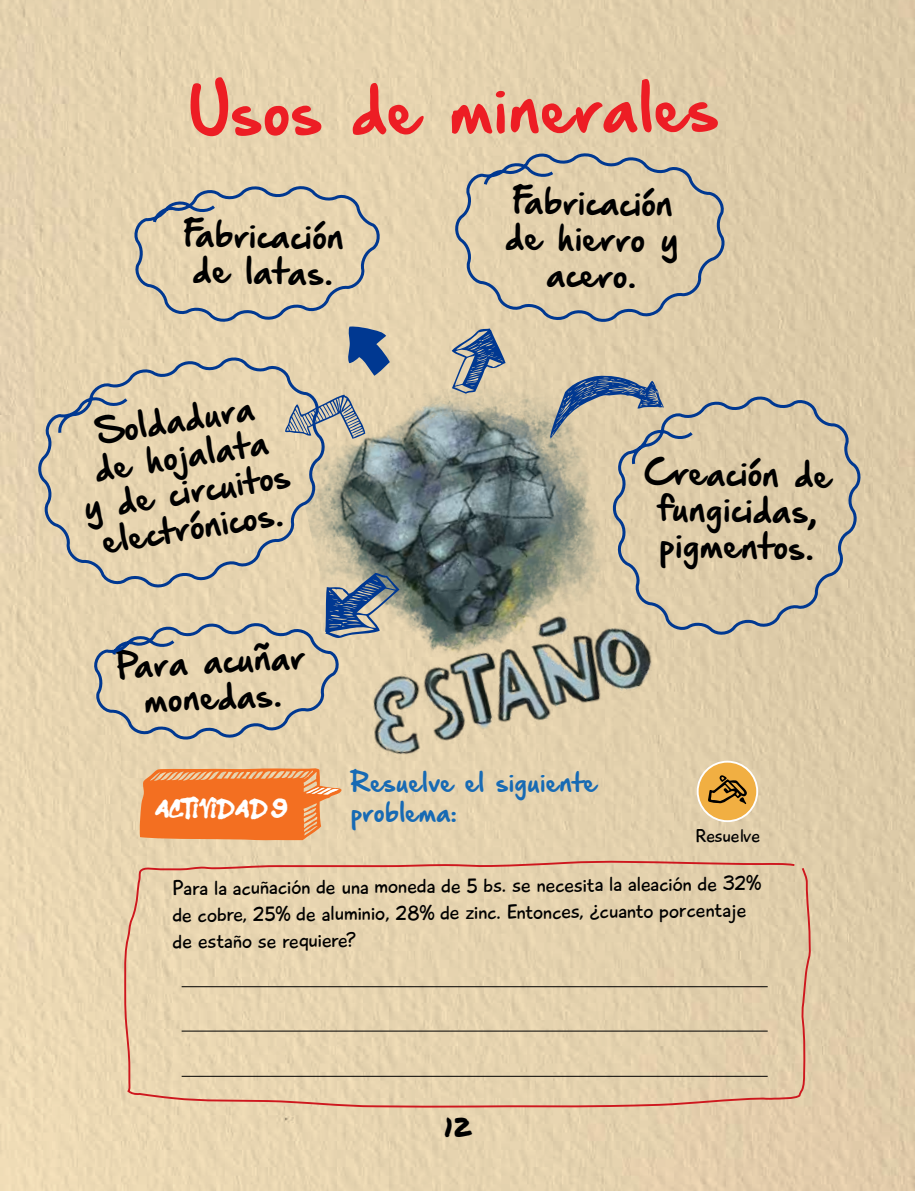
<style>
.page{position:relative;width:915px;height:1191px;background:#fff}
.page>*{position:absolute;margin:0;border:0;box-sizing:border-box;transform-origin:0 0}
.t1{font:57.15px "Hand Of Sean Demo";color:#ed1d24}
.t2{font:30.45px/36.2px "Hand Of Sean Demo";color:#000;text-align:center}
.t3{font:26.7px "Permanent Marker";color:#000}
.t4{font:22.8px "Hand Of Sean Demo";color:#176ab4}
.t5{font:21px/26.5px "Playtime With Hot Toddies";letter-spacing:-.01em;color:#000}
.t6{font:18.9px "Playtime With Hot Toddies";color:#000}
.t7{font:11.85px "Sister Spray";letter-spacing:-.04em;color:#fff}
</style>
<div class="page">
<div style="left:1px;top:0;width:913px;height:1191px;background:#e3d1ad"></div>
<hr style="left:0;top:0;width:1px;height:1191px;background:#f5e6c1">
<svg style="left:123px;top:860px;width:688px;height:248px"></svg>
<img style="left:294px;top:356px;width:377px;height:419px">
<svg style="left:451px;top:328px;width:54px;height:66px"></svg>
<svg style="left:93px;top:573px;width:306px;height:169px"></svg>
<svg style="left:455px;top:149px;width:270px;height:177px"></svg>
<svg style="left:38px;top:357px;width:287px;height:231px"></svg>
<svg style="left:612px;top:392px;width:248px;height:243px"></svg>
<svg style="left:284px;top:394px;width:81px;height:45px"></svg>
<svg style="left:550px;top:375px;width:113px;height:64px"></svg>
<svg style="left:133px;top:182px;width:256px;height:194px"></svg>
<svg style="left:139px;top:767px;width:202px;height:73px"></svg>
<svg style="left:696px;top:760px;width:61px;height:62px"></svg>
<h1 class="t1" style="left:189px;top:86px;width:531px;rotate:-1deg">Usos de minerales</h1>
<p class="t2" style="left:184px;top:218px;width:162px;rotate:1deg">Fabricación de latas.</p>
<p class="t2" style="left:70px;top:420px;width:210px;rotate:-9deg">Soldadura<br>de hojalata<br>y de circuitos electrónicos.</p>
<p class="t2" style="left:116px;top:650px;width:190px;rotate:-3deg">Para acuñar monedas.</p>
<p class="t2" style="left:506px;top:185px;width:175px;rotate:1deg">Fabricación de hierro y acero.</p>
<p class="t2" style="left:645px;top:456px;width:188px;rotate:1deg">Creación de fungicidas, pigmentos.</p>
<p class="t4" style="left:350px;top:770px;width:248px">Resuelve el siguiente</p>
<p class="t7" style="left:155px;top:807px;width:134px">ACTIVIDAD 9</p>
<p class="t4" style="left:350px;top:801px;width:108px">problema:</p>
<p class="t6" style="left:695px;top:824px;width:67px">Resuelve</p>
<p class="t5" style="left:172px;top:872px;width:590px">Para la acuñación de una moneda de 5 bs. se necesita la aleación de 32% de cobre, 25% de aluminio, 28% de zinc. Entonces, ¿cuanto porcentaje</p>
<p class="t5" style="left:172px;top:927px;width:185px">de estaño se requiere?</p>
<p class="t3" style="left:444px;top:1107px;width:27px">12</p>
</div>
